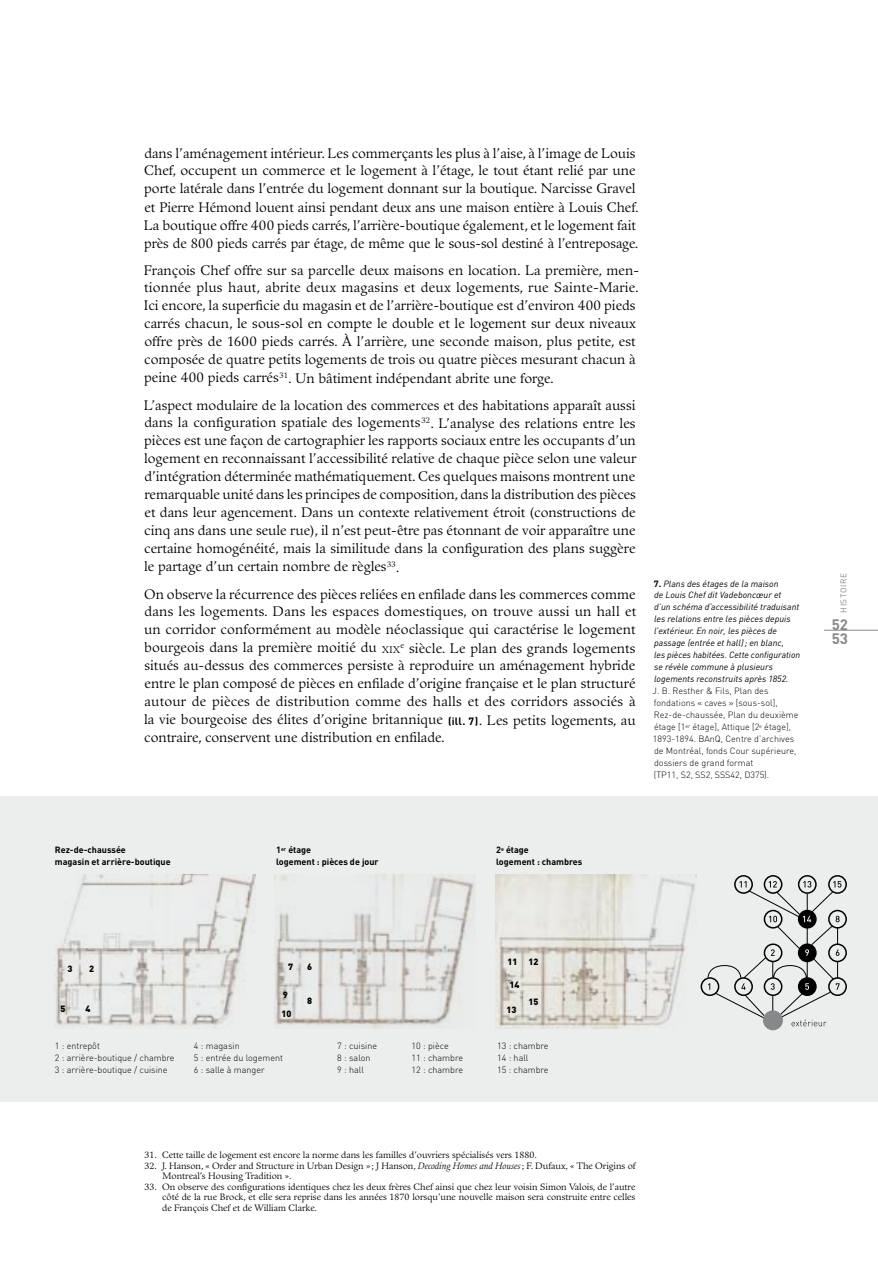
<style>
.page{position:relative;width:878px;height:1278px;background:#fff}
.page>*{position:absolute;margin:0;border:0;box-sizing:border-box;transform-origin:0 0}
.t1{font:700 15px "DIN";color:#87888a}
.t2{font:13.5px/18px "Guardi";color:#000}
.t3{font:9px/10.5px "Guardi";color:#000}
.t4{font:300 9px/12px "DIN";color:#000}
.t5{font:italic 9px/12px "DIN";color:#000}
.t6{font:700 9px/12px "DIN";color:#000}
.t7{font:900 9px/19px "DIN";color:#000}
.t8{font:8.25px "DIN";color:#87888a}
.s1{font-size:9.45px}
.s2{font-family:"DIN";font-weight:700;font-size:10.5px}
.s3{font-weight:700;font-style:normal}
.s4{font-style:italic}
</style>
<div class="page">
<div style="left:0;top:796px;width:878px;height:306px;background:#eceded"></div>
<img style="left:274px;top:875px;width:200px;height:154px">
<img style="left:495px;top:875px;width:201px;height:154px">
<img style="left:54px;top:875px;width:201px;height:154px">
<div style="left:763px;top:1011px;width:19px;height:19px;background:#87888a;border-radius:50%"></div>
<div style="left:763px;top:1010px;width:19px;height:20px;border:2px solid #87888a;border-radius:50%"></div>
<svg style="left:700px;top:875px;width:147px;height:151px"></svg>
<hr style="left:824px;top:630px;width:54px;height:1px;background:#87888a">
<p class="t2" style="left:144px;top:144px;width:496px">dans l’aménagement intérieur. Les commerçants les plus à l’aise, à l’image de Louis Chef, occupent un commerce et le logement à l’étage, le tout étant relié par une porte latérale dans l’entrée du logement donnant sur la boutique. Narcisse Gravel et Pierre Hémond louent ainsi pendant deux ans une maison entière à Louis Chef.<br>La boutique offre 400 pieds carrés, l’arrière-boutique également, et le logement fait près de 800 pieds carrés par étage, de même que le sous-sol destiné à l’entreposage.</p>
<p class="t2" style="left:144px;top:261px;width:496px">François Chef offre sur sa parcelle deux maisons en location. La première, men&shy;tionnée plus haut, abrite deux magasins et deux logements, rue Sainte-Marie.<br>Ici encore, la superficie du magasin et de l’arrière-boutique est d’environ 400 pieds carrés chacun, le sous-sol en compte le double et le logement sur deux niveaux offre près de 1600 pieds carrés. À l’arrière, une seconde maison, plus petite, est composée de quatre petits logements de trois ou quatre pièces mesurant chacun à peine 400 pieds carrés<sup>31</sup>. Un bâtiment indépendant abrite une forge.</p>
<p class="t2" style="left:144px;top:396px;width:494px;text-align:justify">L’aspect modulaire de la location des commerces et des habitations apparaît aussi dans la configuration spatiale des logements<sup>32</sup>. L’analyse des relations entre les pièces est une façon de cartographier les rapports sociaux entre les occupants d’un logement en reconnaissant l’accessibilité relative de chaque pièce selon une valeur d’intégration déterminée mathématiquement. Ces quelques maisons montrent une remarquable unité dans les principes de composition, dans la distribution des pièces et dans leur agencement. Dans un contexte relativement étroit (constructions de cinq ans dans une seule rue), il n’est peut-être pas étonnant de voir apparaître une certaine homogénéité, mais la similitude dans la configuration des plans suggère le partage d’un certain nombre de règles<sup>33</sup>.</p>
<p class="t2" style="left:144px;top:585px;width:493px;text-align:justify">On observe la récurrence des pièces reliées en enfilade dans les commerces comme dans les logements. Dans les espaces domestiques, on trouve aussi un hall et un corridor conformément au modèle néoclassique qui caractérise le logement bourgeois dans la première moitié du <span class="s1">xix</span><sup>e</sup> siècle. Le plan des grands logements situés au-dessus des commerces persiste à reproduire un aménagement hybride entre le plan composé de pièces en enfilade d’origine française et le plan structuré autour de pièces de distribution comme des halls et des corridors associés à la vie bourgeoise des élites d’origine britannique <span class="s2">(ill. 7)</span>. Les petits logements, au contraire, conservent une distribution en enfilade.</p>
<p class="t5" style="left:653px;top:577px;width:148px"><span class="s3">7.</span> Plans des étages de la maison<br>de Louis Chef dit Vadeboncœur et<br>d’un schéma d’accessibilité traduisant les relations entre les pièces depuis l’extérieur. En noir, les pièces de passage (entrée et hall); en blanc,<br>les pièces habitées. Cette configuration se révèle commune à plusieurs logements reconstruits après 1852.</p>
<p class="t4" style="left:652px;top:685px;width:147px">J. B. Resther &amp; Fils, Plan des fondations « caves » [sous-sol],<br>Rez-de-chaussée, Plan du deuxième étage [1<sup>er</sup> étage], Attique [2<sup>e</sup> étage],<br>1893-1894. BAnQ, Centre d’archives de Montréal, fonds Cour supérieure, dossiers de grand format<br>(TP11, S2, SS2, SSS42, D375).</p>
<p class="t6" style="left:55px;top:844px;width:117px">Rez-de-chaussée<br>magasin et arrière-boutique</p>
<p class="t6" style="left:276px;top:844px;width:104px">1<sup>er</sup> étage<br>logement : pièces de jour</p>
<p class="t6" style="left:496px;top:844px;width:88px">2<sup>e</sup> étage<br>logement : chambres</p>
<p class="t8" style="left:838px;top:613px;width:40px;rotate:-90deg">HISTOIRE</p>
<p class="t1" style="left:831px;top:615px;width:18px">52</p>
<p class="t1" style="left:831px;top:629px;width:18px">53</p>
<p class="t7" style="left:507px;top:951px;width:32px">11 12</p>
<p class="t7" style="left:528px;top:991px;width:12px">15</p>
<p class="t7" style="left:506px;top:999px;width:12px">13</p>
<p class="t7" style="left:288px;top:957px;width:7px">7</p>
<p class="t7" style="left:307px;top:957px;width:7px">6</p>
<p class="t7" style="left:307px;top:991px;width:7px">8</p>
<p class="t7" style="left:68px;top:959px;width:7px">3</p>
<p class="t7" style="left:89px;top:959px;width:7px">2</p>
<p class="t7" style="left:509px;top:975px;width:12px">14</p>
<p class="t7" style="left:281px;top:985px;width:12px">9<br>10</p>
<p class="t7" style="left:60px;top:999px;width:7px">5</p>
<p class="t7" style="left:86px;top:999px;width:7px">4</p>
<p class="t4" style="left:55px;top:1040px;width:121px">1 : entrepôt<br>2 : arrière-boutique / chambre<br>3 : arrière-boutique / cuisine</p>
<p class="t4" style="left:194px;top:1040px;width:91px">4 : magasin<br>5 : entrée du logement<br>6 : salle à manger</p>
<p class="t4" style="left:337px;top:1040px;width:41px">7 : cuisine<br>8 : salon<br>9 : hall</p>
<p class="t4" style="left:411px;top:1040px;width:53px">10 : pièce<br>11 : chambre<br>12 : chambre</p>
<p class="t4" style="left:497px;top:1040px;width:53px">13 : chambre<br>14 : hall<br>15 : chambre</p>
<p class="t3" style="left:144px;top:1150px;width:394px">31. Cette taille de logement est encore la norme dans les familles d’ouvriers spécialisés vers 1880.</p>
<p class="t3" style="left:163px;top:1160px;width:474px;text-indent:-18px">32. J. Hanson, « Order and Structure in Urban Design » ; J Hanson, <span class="s4">Decoding Homes and Houses</span>; F. Dufaux, « The Origins of<br>Montreal’s Housing Tradition ».</p>
<p class="t3" style="left:162px;top:1181px;width:474px;text-align:justify;text-indent:-18px">33. On observe des configurations identiques chez les deux frères Chef ainsi que chez leur voisin Simon Valois, de l’autre côté de la rue Brock, et elle sera reprise dans les années 1870 lorsqu’une nouvelle maison sera construite entre celles de François Chef et de William Clarke.</p>
</div>
